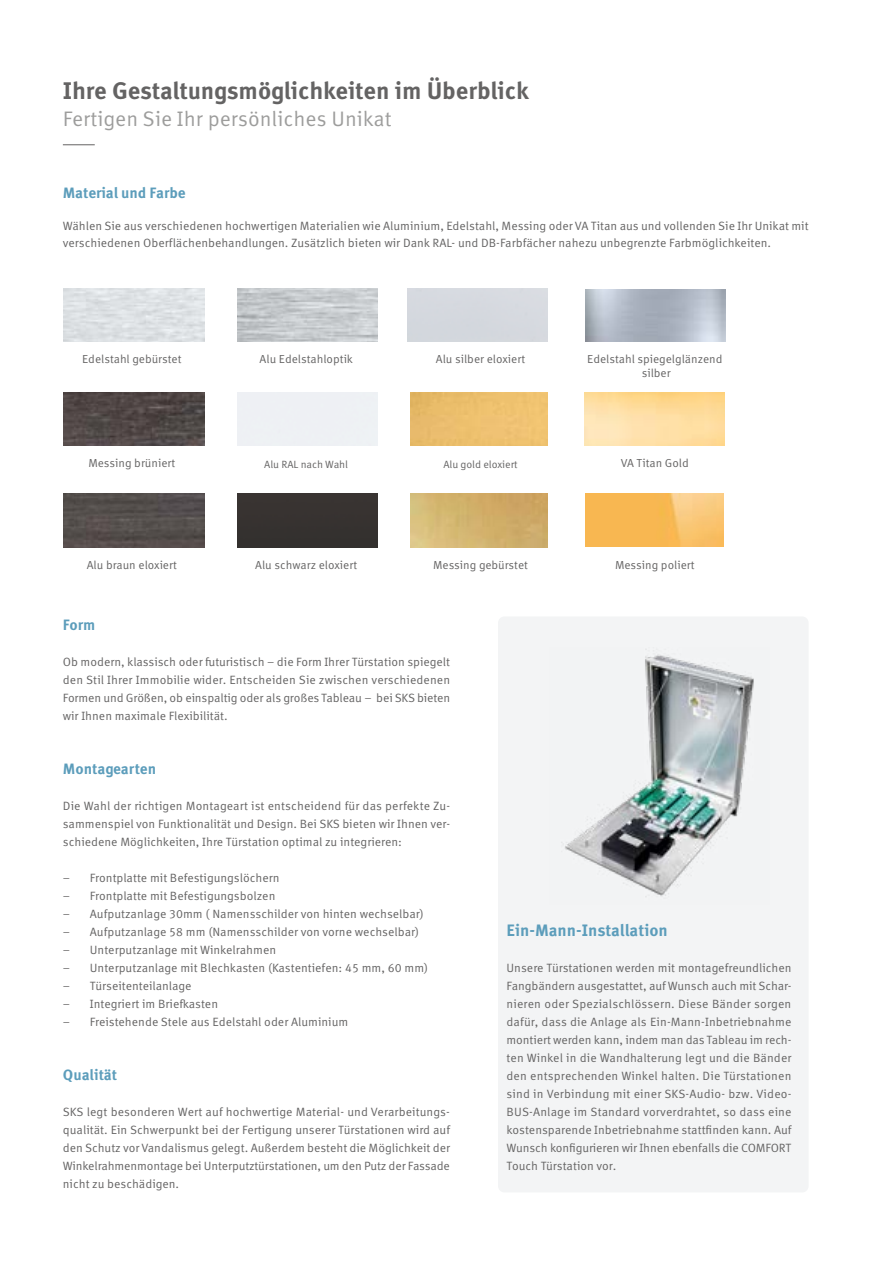
<style>
.page{position:relative;width:893px;height:1263px;background:#fff}
.page>*{position:absolute;margin:0;border:0;box-sizing:border-box;transform-origin:0 0}
.t1{font:700 24px "Meta Correspondence Pro";letter-spacing:-.005em;color:#646363}
.t2{font:21px "Meta Correspondence Pro";color:#9d9d9c}
.t3{font:700 16.5px "Meta Correspondence Pro";color:#5c9dbb}
.t4{font:700 15px "Meta Correspondence Pro";letter-spacing:-.005em;color:#5c9dbb}
.t5{font:12px/18px "Meta Correspondence Pro";color:#646363;text-align:justify}
.t6{font:11.7px/13.5px "Meta Correspondence Pro";color:#646363;text-align:center}
.t7{font:10.5px "Meta Correspondence Pro";letter-spacing:-.005em;color:#646363}
</style>
<div class="page">
<hr style="left:63px;top:144px;width:32px;height:1px;background:#646363">
<div style="left:498px;top:616px;width:311px;height:576px;background:#f3f4f5;border-radius:6px"></div>
<img style="left:64px;top:393px;width:140px;height:53px">
<img style="left:410px;top:393px;width:137px;height:53px">
<img style="left:64px;top:494px;width:140px;height:53px">
<div style="left:237px;top:494px;width:140px;height:53px;background:#373230"></div>
<img style="left:410px;top:494px;width:137px;height:53px">
<img style="left:586px;top:494px;width:138px;height:52px">
<img style="left:561px;top:654px;width:193px;height:243px">
<h1 class="t1" style="left:63px;top:72px;width:468px">Ihre Gestaltungsmöglichkeiten im Überblick</h1>
<h2 class="t2" style="left:63px;top:103px;width:330px">Fertigen Sie Ihr persönliches Unikat</h2>
<p class="t4" style="left:63px;top:181px;width:124px">Material und Farbe</p>
<p class="t5" style="left:63px;top:217px;width:747px;line-height:16.5px">Wählen Sie aus verschiedenen hochwertigen Materialien wie Aluminium, Edelstahl, Messing oder VA Titan aus und vollenden Sie Ihr Unikat mit verschiedenen Oberflächenbehandlungen. Zusätzlich bieten wir Dank RAL- und DB-Farbfächer nahezu unbegrenzte Farbmöglichkeiten.</p>
<p class="t6" style="left:82px;top:351px;width:101px">Edelstahl gebürstet</p>
<p class="t6" style="left:260px;top:351px;width:95px">Alu Edelstahloptik</p>
<p class="t6" style="left:436px;top:351px;width:91px">Alu silber eloxiert</p>
<p class="t6" style="left:587px;top:351px;width:137px">Edelstahl spiegelglänzend silber</p>
<p class="t6" style="left:88px;top:455px;width:89px">Messing brüniert</p>
<p class="t7" style="left:264px;top:456px;width:85px">Alu RAL nach Wahl</p>
<p class="t7" style="left:443px;top:456px;width:76px">Alu gold eloxiert</p>
<p class="t6" style="left:621px;top:455px;width:70px">VA Titan Gold</p>
<p class="t6" style="left:87px;top:557px;width:92px">Alu braun eloxiert</p>
<p class="t6" style="left:255px;top:557px;width:104px">Alu schwarz eloxiert</p>
<p class="t6" style="left:433px;top:557px;width:96px">Messing gebürstet</p>
<p class="t6" style="left:615px;top:557px;width:81px">Messing poliert</p>
<p class="t4" style="left:63px;top:613px;width:34px">Form</p>
<p class="t5" style="left:63px;top:652px;width:389px">Ob modern, klassisch oder futuristisch – die Form Ihrer Türstation spiegelt den Stil Ihrer Immobilie wider. Entscheiden Sie zwischen verschiedenen Formen und Größen, ob einspaltig oder als großes Tableau – bei SKS bieten wir Ihnen maximale Flexibilität.</p>
<p class="t4" style="left:63px;top:757px;width:95px">Montagearten</p>
<p class="t5" style="left:63px;top:796px;width:389px">Die Wahl der richtigen Montageart ist entscheidend für das perfekte Zu&shy;sammenspiel von Funktionalität und Design. Bei SKS bieten wir Ihnen ver&shy;schiedene Möglichkeiten, Ihre Türstation optimal zu integrieren:</p>
<p class="t5" style="left:63px;top:868px;width:218px">– Frontplatte mit Befestigungslöchern</p>
<p class="t5" style="left:63px;top:886px;width:214px">– Frontplatte mit Befestigungsbolzen</p>
<p class="t5" style="left:63px;top:904px;width:363px">– Aufputzanlage 30mm ( Namensschilder von hinten wechselbar)</p>
<p class="t5" style="left:63px;top:922px;width:358px">– Aufputzanlage 58 mm (Namensschilder von vorne wechselbar)</p>
<p class="t5" style="left:63px;top:940px;width:215px">– Unterputzanlage mit Winkelrahmen</p>
<p class="t5" style="left:63px;top:958px;width:367px">– Unterputzanlage mit Blechkasten (Kastentiefen: 45 mm, 60 mm)</p>
<p class="t5" style="left:63px;top:976px;width:130px">– Türseitenteilanlage</p>
<p class="t5" style="left:63px;top:994px;width:157px">– Integriert im Briefkasten</p>
<p class="t5" style="left:63px;top:1012px;width:287px">– Freistehende Stele aus Edelstahl oder Aluminium</p>
<p class="t4" style="left:63px;top:1063px;width:56px">Qualität</p>
<p class="t5" style="left:63px;top:1102px;width:389px">SKS legt besonderen Wert auf hochwertige Material- und Verarbeitungs&shy;qualität. Ein Schwerpunkt bei der Fertigung unserer Türstationen wird auf den Schutz vor Vandalismus gelegt. Außerdem besteht die Möglichkeit der Winkelrahmenmontage bei Unterputztürstationen, um den Putz der Fassade nicht zu beschädigen.</p>
<h3 class="t3" style="left:506px;top:917px;width:163px">Ein-Mann-Installation</h3>
<p class="t5" style="left:506px;top:958px;width:287px">Unsere Türstationen werden mit montagefreundlichen Fangbändern ausgestattet, auf Wunsch auch mit Schar&shy;nieren oder Spezialschlössern. Diese Bänder sorgen dafür, dass die Anlage als Ein-Mann-Inbetriebnahme montiert werden kann, indem man das Tableau im rech&shy;ten Winkel in die Wandhalterung legt und die Bänder den entsprechenden Winkel halten. Die Türstationen sind in Verbindung mit einer SKS-Audio- bzw. Video-BUS-Anlage im Standard vorverdrahtet, so dass eine kostensparende Inbetriebnahme stattfinden kann. Auf Wunsch konfigurieren wir Ihnen ebenfalls die COMFORT Touch Türstation vor.</p>
</div>
